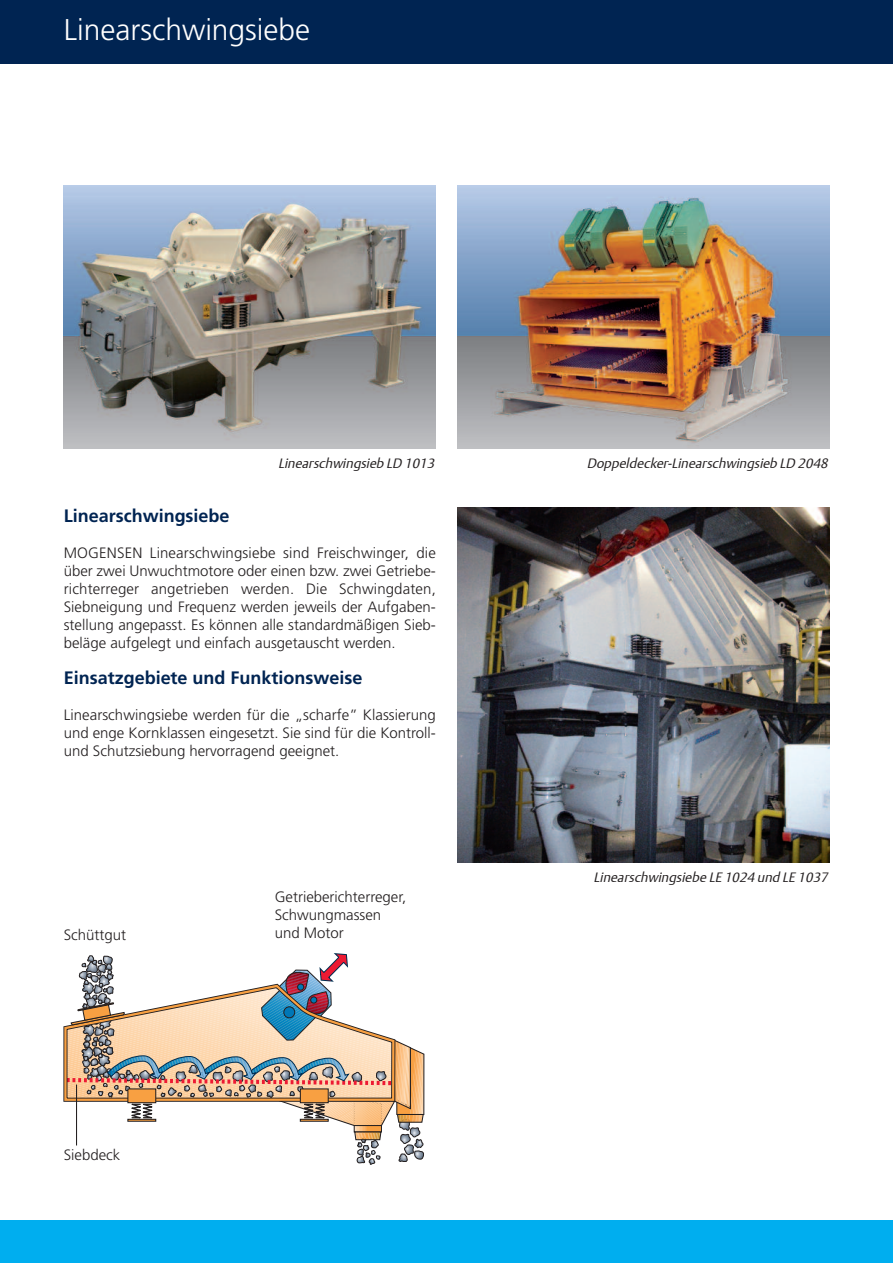
<style>
.page{position:relative;width:893px;height:1263px;background:#fff}
.page>*{position:absolute;margin:0;border:0;box-sizing:border-box;transform-origin:0 0}
.t1{font:300 30px "Frutiger";color:#fff}
.t2{font:700 18px "Frutiger";color:#002452}
.t3{font:300 15px/18px "Frutiger";color:#231f20;text-align:justify}
.t4{font:italic 300 13.5px "DTL Argo T";color:#231f20}
</style>
<div class="page">
<img style="left:64px;top:185px;width:372px;height:264px">
<div style="left:0;top:0;width:893px;height:64px;background:#002452"></div>
<div style="left:0;top:1220px;width:893px;height:43px;background:#00aeef"></div>
<img style="left:457px;top:186px;width:372px;height:263px">
<img style="left:457px;top:507px;width:372px;height:355px">
<svg style="left:64px;top:953px;width:361px;height:212px"></svg>
<hr style="left:76px;top:1084px;width:1px;height:61px;background:#231f20">
<h1 class="t1" style="left:64px;top:17px;width:248px">Linearschwingsiebe</h1>
<p class="t4" style="left:278px;top:458px;width:161px">Linearschwingsieb LD 1013</p>
<p class="t4" style="left:587px;top:458px;width:245px">Doppeldecker-Linearschwingsieb LD 2048</p>
<p class="t2" style="left:64px;top:509px;width:167px">Linearschwingsiebe</p>
<p class="t3" style="left:64px;top:545px;width:374px">MOGENSEN Linearschwingsiebe sind Freischwinger, die über zwei Unwuchtmotore oder einen bzw. zwei Getriebe&shy;richterreger angetrieben werden. Die Schwingdaten, Siebneigung und Frequenz werden jeweils der Aufgaben&shy;stellung angepasst. Es können alle standardmäßigen Sieb&shy;beläge aufgelegt und einfach ausgetauscht werden.</p>
<p class="t2" style="left:64px;top:671px;width:300px">Einsatzgebiete und Funktionsweise</p>
<p class="t3" style="left:64px;top:707px;width:374px">Linearschwingsiebe werden für die „scharfe” Klassierung und enge Kornklassen eingesetzt. Sie sind für die Kontroll&shy;und Schutzsiebung hervorragend geeignet.</p>
<p class="t3" style="left:64px;top:927px;width:64px">Schüttgut</p>
<p class="t3" style="left:64px;top:1147px;width:58px">Siebdeck</p>
<p class="t3" style="left:275px;top:888px;width:133px;text-align:left">Getrieberichterreger,<br>Schwungmassen und Motor</p>
<p class="t4" style="left:593px;top:872px;width:239px">Linearschwingsiebe LE 1024 und LE 1037</p>
</div>
